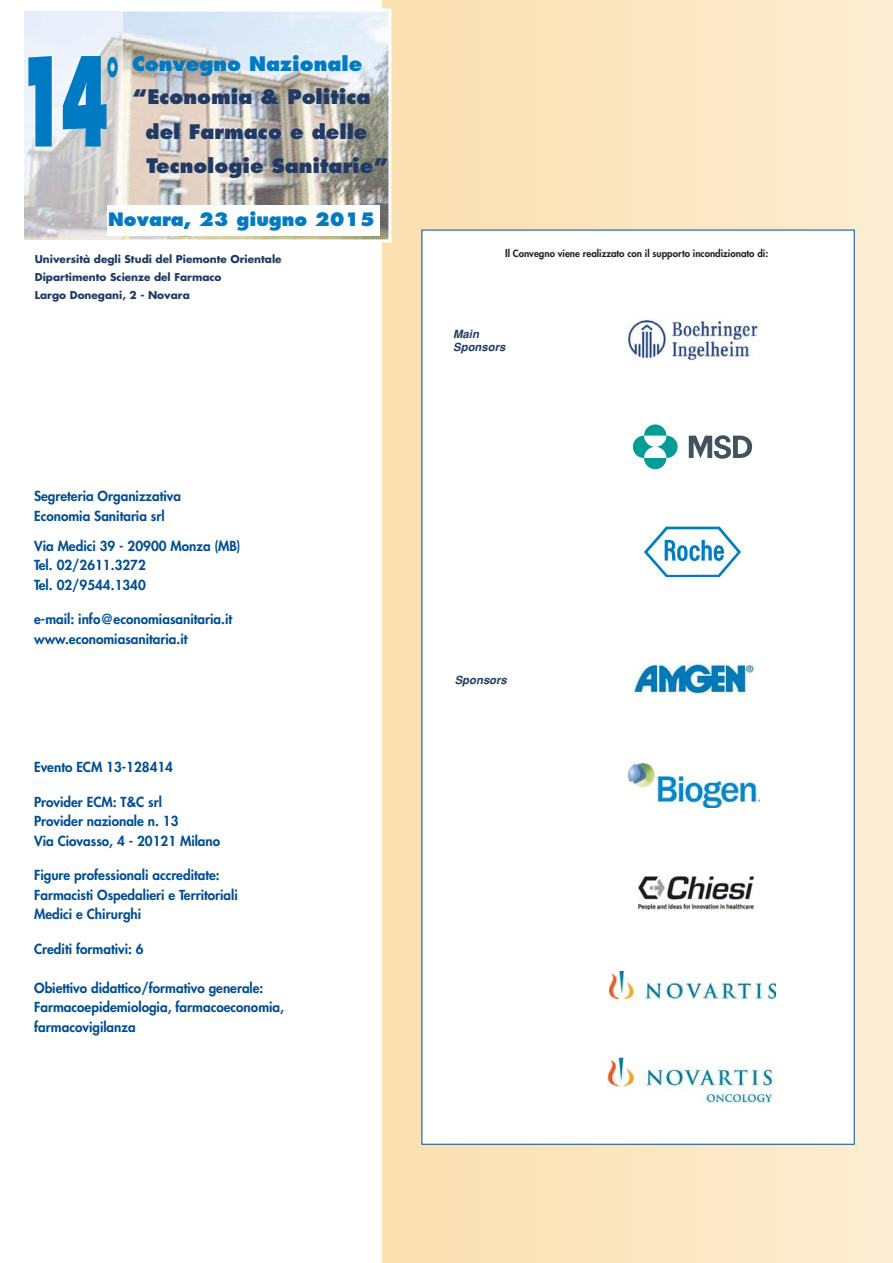
<style>
.page{position:relative;width:893px;height:1263px;background:#fff}
.page>*{position:absolute;margin:0;border:0;box-sizing:border-box;transform-origin:0 0}
.t1{font:800 120px "Futura";color:#007ac2;scale:.5 1}
.t2{font:800 19.5px/34.5px "Futura";color:#203a64}
.t3{font:800 19.5px "Futura";color:#007ac2}
.t4{font:800 18px "Futura";color:#007ac2}
.t5{font:800 13.5px/19.5px "Futura";color:#004e94}
.t6{font:italic 700 11.25px/13.5px "Helvetica";color:#203a64}
.t7{font:700 10.5px/18px "Futura";color:#203a64}
.t8{font:800 9.75px "Futura";color:#231f20}
.s1{font-size:10.5px}
</style>
<div class="page">
<div style="left:382px;top:0;width:510px;height:1263px;background:linear-gradient(to right,#fbe0b0,#faebd2)"></div>
<div style="left:422px;top:230px;width:432px;height:914px;background:#fff"></div>
<img style="left:627px;top:319px;width:132px;height:42px">
<img style="left:638px;top:876px;width:115px;height:34px">
<svg style="left:644px;top:424px;width:22px;height:12px"></svg>
<svg style="left:644px;top:458px;width:22px;height:11px"></svg>
<svg style="left:633px;top:436px;width:21px;height:22px"></svg>
<svg style="left:656px;top:436px;width:21px;height:22px"></svg>
<svg style="left:689px;top:435px;width:63px;height:24px"></svg>
<img style="left:634px;top:664px;width:121px;height:33px">
<img style="left:628px;top:764px;width:131px;height:44px">
<div style="left:643px;top:525px;width:99px;height:54px;background:linear-gradient(to right,#fff,#fff)"></div>
<img style="left:643px;top:525px;width:99px;height:51px">
<div style="left:607px;top:971px;width:173px;height:30px;background:linear-gradient(to right,#fff,#fff)"></div>
<img style="left:609px;top:971px;width:167px;height:27px">
<img style="left:608px;top:1056px;width:168px;height:48px">
<img style="left:123px;top:13px;width:264px;height:225px">
<div style="left:21px;top:9px;width:370px;height:233px;border:3px solid #fff"></div>
<svg style="left:21px;top:9px;width:102px;height:230px"></svg>
<img style="left:24px;top:12px;width:99px;height:227px">
<div style="left:107px;top:205px;width:272px;height:30px;background:#fff"></div>
<h1 class="t1" style="left:17px;top:49px;width:207px">14<sup>°</sup></h1>
<h2 class="t3" style="left:132px;top:55px;width:232px">Convegno Nazionale</h2>
<h2 class="t2" style="left:146px;top:81px;width:245px;text-indent:-14px">“Economia &amp; Politica del Farmaco e delle<br>Tecnologie Sanitarie”</h2>
<h3 class="t4" style="left:108px;top:211px;width:268px">Novara, 23 giugno 2015</h3>
<p class="t7" style="left:35px;top:251px;width:248px">Università degli Studi del Piemonte Orientale<br>Dipartimento Scienze del Farmaco<br>Largo Donegani, 2 - Novara</p>
<p class="t5" style="left:34px;top:487px;width:148px">Segreteria Organizzativa<br>Economia Sanitaria srl</p>
<p class="t5" style="left:34px;top:537px;width:208px">Via Medici 39 - 20900 Monza (MB)<br>Tel. 02/2611.3272<br>Tel. 02/9544.1340</p>
<p class="t5" style="left:34px;top:610px;width:200px">e-mail: info@economiasanitaria.it www.economiasanitaria.it</p>
<p class="t5" style="left:34px;top:759px;width:140px">Evento ECM 13-128414</p>
<p class="t5" style="left:34px;top:793px;width:188px">Provider ECM: T&amp;C srl<br>Provider nazionale n. 13<br>Via Ciovasso, 4 - 20121 Milano</p>
<p class="t5" style="left:34px;top:867px;width:205px">Figure professionali accreditate:<br>Farmacisti Ospedalieri e Territoriali<br>Medici e Chirurghi</p>
<p class="t5" style="left:34px;top:940px;width:111px">Crediti formativi: 6</p>
<p class="t5" style="left:34px;top:979px;width:251px">Obiettivo didattico/formativo generale:<br>Farmacoepidemiologia, farmacoeconomia, farmacovigilanza</p>
<p class="t8" style="left:505px;top:249px;width:265px"><span class="s1">I</span>l Convegno viene realizzato con il supporto incondizionato di:</p>
<p class="t6" style="left:453px;top:328px;width:56px">Main<br>Sponsors</p>
<p class="t6" style="left:455px;top:675px;width:56px">Sponsors</p>
</div>
